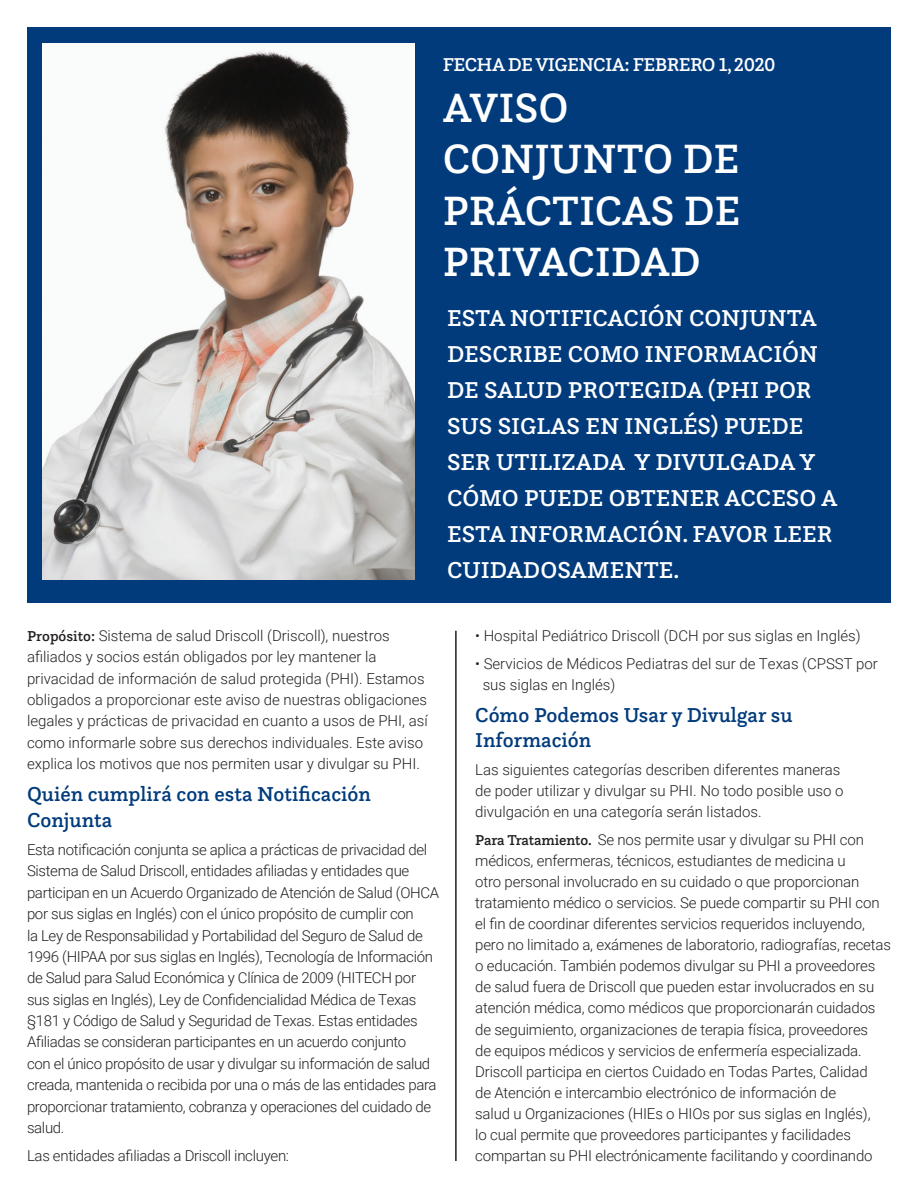
<style>
.page{position:relative;width:918px;height:1188px;background:#fff}
.page>*{position:absolute;margin:0;border:0;box-sizing:border-box;transform-origin:0 0}
.t1{font:500 42.75px/51.3px "Questa Slab";color:#fff}
.t2{font:500 24px/36px "Questa Slab";color:#fff}
.t3{font:500 21px/25.7px "Questa Slab";color:#013b7c}
.t4{font:500 19.35px "Questa Slab";letter-spacing:-.03em;color:#fff}
.t5{font:300 15px/21.3px "Roboto";letter-spacing:-.01em;color:#231f20}
.s1{font-family:"Questa Slab";font-weight:500}
</style>
<div class="page">
<div style="left:27px;top:27px;width:864px;height:576px;background:#013b7c"></div>
<hr style="left:455px;top:631px;width:2px;height:530px;background:#231f20">
<img style="left:42px;top:44px;width:373px;height:535px">
<p class="t4" style="left:443px;top:52px;width:334px">FECHA DE VIGENCIA: FEBRERO 1, 2020</p>
<h1 class="t1" style="left:443px;top:81px;width:299px">AVISO<br>CONJUNTO DE<br>PRÁCTICAS DE<br>PRIVACIDAD</h1>
<h2 class="t2" style="left:447px;top:300px;width:392px">ESTA NOTIFICACIÓN CONJUNTA<br>DESCRIBE COMO INFORMACIÓN<br>DE SALUD PROTEGIDA (PHI POR<br>SUS SIGLAS EN INGLÉS) PUEDE<br>SER UTILIZADA Y DIVULGADA Y<br>CÓMO PUEDE OBTENER ACCESO A<br>ESTA INFORMACIÓN. FAVOR LEER<br>CUIDADOSAMENTE.</h2>
<p class="t5" style="left:27px;top:624px;width:402px"><span class="s1">Propósito:</span> Sistema de salud Driscoll (Driscoll), nuestros afiliados y socios están obligados por ley mantener la privacidad de información de salud protegida (PHI). Estamos obligados a proporcionar este aviso de nuestras obligaciones legales y prácticas de privacidad en cuanto a usos de PHI, así como informarle sobre sus derechos individuales. Este aviso explica los motivos que nos permiten usar y divulgar su PHI.</p>
<h3 class="t3" style="left:27px;top:781px;width:346px">Quién cumplirá con esta Notificación<br>Conjunta</h3>
<p class="t5" style="left:27px;top:839px;width:414px">Esta notificación conjunta se aplica a prácticas de privacidad del Sistema de Salud Driscoll, entidades afiliadas y entidades que participan en un Acuerdo Organizado de Atención de Salud (OHCA por sus siglas en Inglés) con el único propósito de cumplir con<br>la Ley de Responsabilidad y Portabilidad del Seguro de Salud de 1996 (HIPAA por sus siglas en Inglés), Tecnología de Información de Salud para Salud Económica y Clínica de 2009 (HITECH por sus siglas en Inglés), Ley de Confidencialidad Médica de Texas §181 y Código de Salud y Seguridad de Texas. Estas entidades Afiliadas se consideran participantes en un acuerdo conjunto<br>con el único propósito de usar y divulgar su información de salud creada, mantenida o recibida por una o más de las entidades para proporcionar tratamiento, cobranza y operaciones del cuidado de salud.</p>
<p class="t5" style="left:27px;top:1145px;width:264px">Las entidades afiliadas a Driscoll incluyen:</p>
<p class="t5" style="left:475px;top:624px;width:387px">• Hospital Pediátrico Driscoll (DCH por sus siglas en Inglés)</p>
<p class="t5" style="left:483px;top:652px;width:397px;text-indent:-8px">• Servicios de Médicos Pediatras del sur de Texas (CPSST por sus siglas en Inglés)</p>
<h3 class="t3" style="left:475px;top:702px;width:319px">Cómo Podemos Usar y Divulgar su<br>Información</h3>
<p class="t5" style="left:475px;top:758px;width:370px">Las siguientes categorías describen diferentes maneras de poder utilizar y divulgar su PHI. No todo posible uso o divulgación en una categoría serán listados.</p>
<p class="t5" style="left:475px;top:828px;width:417px"><span class="s1">Para Tratamiento.</span> Se nos permite usar y divulgar su PHI con médicos, enfermeras, técnicos, estudiantes de medicina u<br>otro personal involucrado en su cuidado o que proporcionan tratamiento médico o servicios. Se puede compartir su PHI con el fin de coordinar diferentes servicios requeridos incluyendo, pero no limitado a, exámenes de laboratorio, radiografías, recetas o educación. También podemos divulgar su PHI a proveedores de salud fuera de Driscoll que pueden estar involucrados en su atención médica, como médicos que proporcionarán cuidados de seguimiento, organizaciones de terapia física, proveedores<br>de equipos médicos y servicios de enfermería especializada.<br>Driscoll participa en ciertos Cuidado en Todas Partes, Calidad<br>de Atención e intercambio electrónico de información de<br>salud u Organizaciones (HIEs o HIOs por sus siglas en Inglés),<br>lo cual permite que proveedores participantes y facilidades compartan su PHI electrónicamente facilitando y coordinando</p>
</div>
